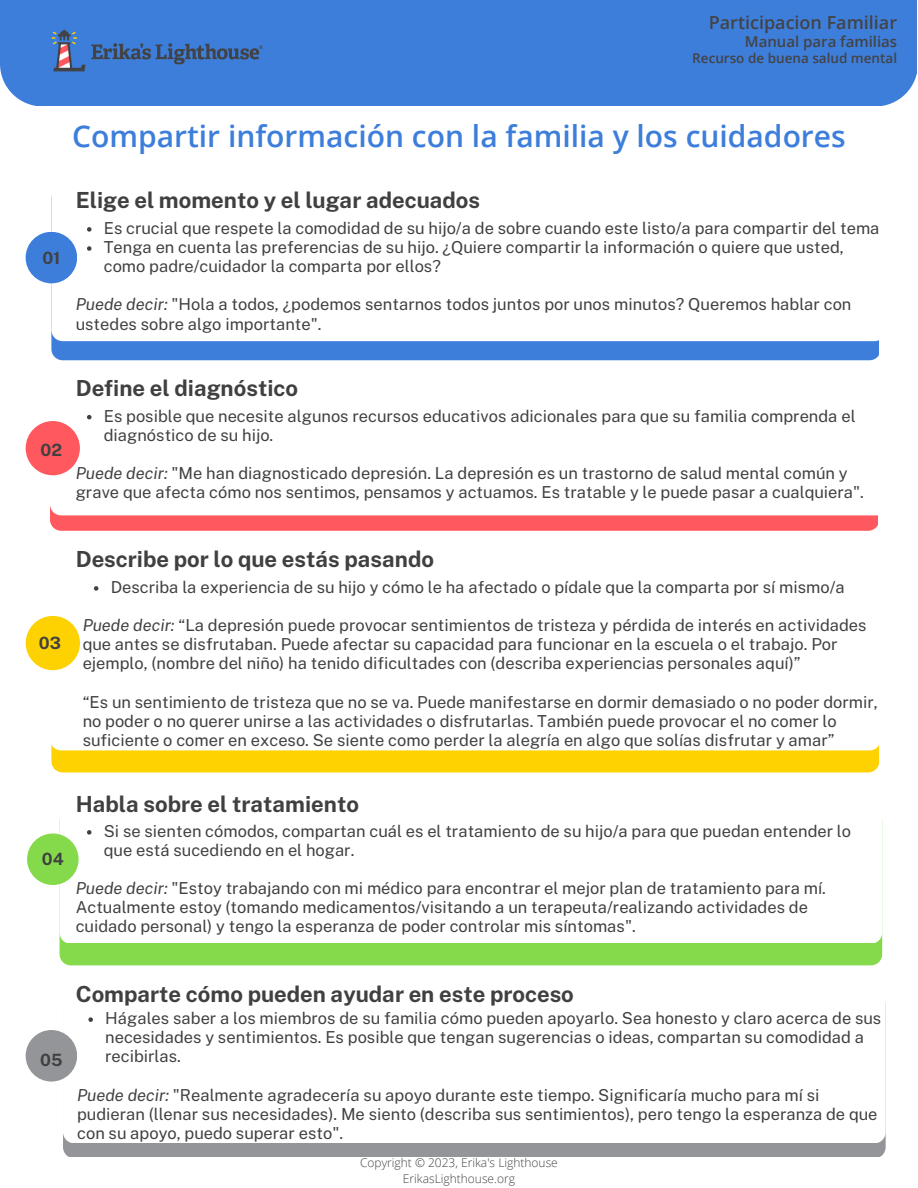
<style>
.page{position:relative;width:918px;height:1188px;background:#fff}
.page>*{position:absolute;margin:0;border:0;box-sizing:border-box;transform-origin:0 0}
.t1{font:600 30px "Open Sans";color:#3d7edb}
.t2{font:700 22.2px "Public Sans";color:#404040}
.t3{font:600 18px "Open Sans";color:#434345}
.t4{font:700 16.95px "Public Sans";color:#404040}
.t5{font:16.5px/19.2px "Public Sans";color:#404040}
.t6{font:600 15px "Open Sans";color:#434345}
.t7{font:600 13.5px "Open Sans";color:#434345}
.t8{font:300 12px/15.8px "Open Sans";color:#434345;text-align:center}
.s1{font-style:italic}
</style>
<div class="page">
<div style="left:51px;top:341px;width:828px;height:19px;background:#3d7edb"></div>
<svg style="left:87px;top:227px;width:4px;height:5px"></svg>
<svg style="left:87px;top:246px;width:4px;height:5px"></svg>
<div style="left:26px;top:232px;width:51px;height:51px;background:#3d7edb;border-radius:50%"></div>
<svg style="left:50px;top:515px;width:828px;height:15px;background:#ff5c63"></svg>
<svg style="left:87px;top:415px;width:4px;height:4px"></svg>
<div style="left:26px;top:421px;width:54px;height:54px;background:#ff585f;border-radius:50%"></div>
<div style="left:51px;top:750px;width:828px;height:22px;background:#fed100"></div>
<svg style="left:94px;top:586px;width:4px;height:5px"></svg>
<div style="left:26px;top:616px;width:54px;height:54px;background:#fed100;border-radius:50%"></div>
<div style="left:60px;top:943px;width:822px;height:22px;background:#85da4c"></div>
<svg style="left:87px;top:830px;width:4px;height:5px"></svg>
<div style="left:27px;top:833px;width:52px;height:52px;background:#85da4c;border-radius:50%"></div>
<div style="left:63px;top:1143px;width:823px;height:14px;background:#939598"></div>
<svg style="left:88px;top:1017px;width:5px;height:5px"></svg>
<div style="left:26px;top:1030px;width:51px;height:52px;background:#939598;border-radius:50%"></div>
<div style="left:0;top:0;width:917px;height:106px;background:#3d7edb"></div>
<img style="left:39px;top:20px;width:234px;height:62px">
<p class="t3" style="left:709px;top:10px;width:190px">Participacion Familiar</p>
<p class="t6" style="left:745px;top:31px;width:154px">Manual para familias</p>
<p class="t7" style="left:692px;top:48px;width:206px">Recurso de buena salud mental</p>
<p class="t4" style="left:42px;top:247px;width:20px">01</p>
<h1 class="t1" style="left:72px;top:115px;width:775px">Compartir información con la familia y los cuidadores</h1>
<h2 class="t2" style="left:76px;top:186px;width:406px">Elige el momento y el lugar adecuados</h2>
<p class="t5" style="left:104px;top:218px;width:777px">Es crucial que respete la comodidad de su hijo/a de sobre cuando este listo/a para compartir del tema<br>Tenga en cuenta las preferencias de su hijo. ¿Quiere compartir la información o quiere que usted, como padre/cuidador la comparta por ellos?</p>
<p class="t5" style="left:76px;top:295px;width:777px"><span class="s1">Puede decir:</span> "Hola a todos, ¿podemos sentarnos todos juntos por unos minutos? Queremos hablar con ustedes sobre algo importante".</p>
<p class="t4" style="left:41px;top:440px;width:23px">02</p>
<h2 class="t2" style="left:76px;top:375px;width:224px">Define el diagnóstico</h2>
<p class="t5" style="left:104px;top:406px;width:753px">Es posible que necesite algunos recursos educativos adicionales para que su familia comprenda el diagnóstico de su hijo.</p>
<p class="t5" style="left:76px;top:463px;width:790px"><span class="s1">Puede decir:</span> "Me han diagnosticado depresión. La depresión es un trastorno de salud mental común y grave que afecta cómo nos sentimos, pensamos y actuamos. Es tratable y le puede pasar a cualquiera".</p>
<p class="t4" style="left:39px;top:633px;width:24px">03</p>
<h2 class="t2" style="left:76px;top:546px;width:360px">Describe por lo que estás pasando</h2>
<p class="t5" style="left:111px;top:577px;width:736px">Describa la experiencia de su hijo y cómo le ha afectado o pídale que la comparta por sí mismo/a</p>
<p class="t5" style="left:83px;top:616px;width:786px"><span class="s1">Puede decir:</span> “La depresión puede provocar sentimientos de tristeza y pérdida de interés en actividades que antes se disfrutaban. Puede afectar su capacidad para funcionar en la escuela o el trabajo. Por ejemplo, (nombre del niño) ha tenido dificultades con (describa experiencias personales aquí)”</p>
<p class="t5" style="left:83px;top:692px;width:797px">“Es un sentimiento de tristeza que no se va. Puede manifestarse en dormir demasiado o no poder dormir, no poder o no querer unirse a las actividades o disfrutarlas. También puede provocar el no comer lo suficiente o comer en exceso. Se siente como perder la alegría en algo que solías disfrutar y amar”</p>
<p class="t4" style="left:42px;top:849px;width:23px">04</p>
<h2 class="t2" style="left:76px;top:791px;width:285px">Habla sobre el tratamiento</h2>
<p class="t5" style="left:104px;top:821px;width:749px">Si se sienten cómodos, compartan cuál es el tratamiento de su hijo/a para que puedan entender lo que está sucediendo en el hogar.</p>
<p class="t5" style="left:76px;top:879px;width:752px"><span class="s1">Puede decir:</span> "Estoy trabajando con mi médico para encontrar el mejor plan de tratamiento para mí.<br>Actualmente estoy (tomando medicamentos/visitando a un terapeuta/realizando actividades de cuidado personal) y tengo la esperanza de poder controlar mis síntomas".</p>
<p class="t4" style="left:40px;top:1050px;width:24px">05</p>
<h2 class="t2" style="left:76px;top:981px;width:500px">Comparte cómo pueden ayudar en este proceso</h2>
<p class="t5" style="left:105px;top:1009px;width:778px">Hágales saber a los miembros de su familia cómo pueden apoyarlo. Sea honesto y claro acerca de sus necesidades y sentimientos. Es posible que tengan sugerencias o ideas, compartan su comodidad a recibirlas.</p>
<p class="t5" style="left:77px;top:1085px;width:802px"><span class="s1">Puede decir:</span> "Realmente agradecería su apoyo durante este tiempo. Significaría mucho para mí si pudieran (llenar sus necesidades). Me siento (describa sus sentimientos), pero tengo la esperanza de que con su apoyo, puedo superar esto".</p>
<p class="t8" style="left:360px;top:1155px;width:199px">Copyright © 2023, Erika's Lighthouse<br>ErikasLighthouse.org</p>
</div>
